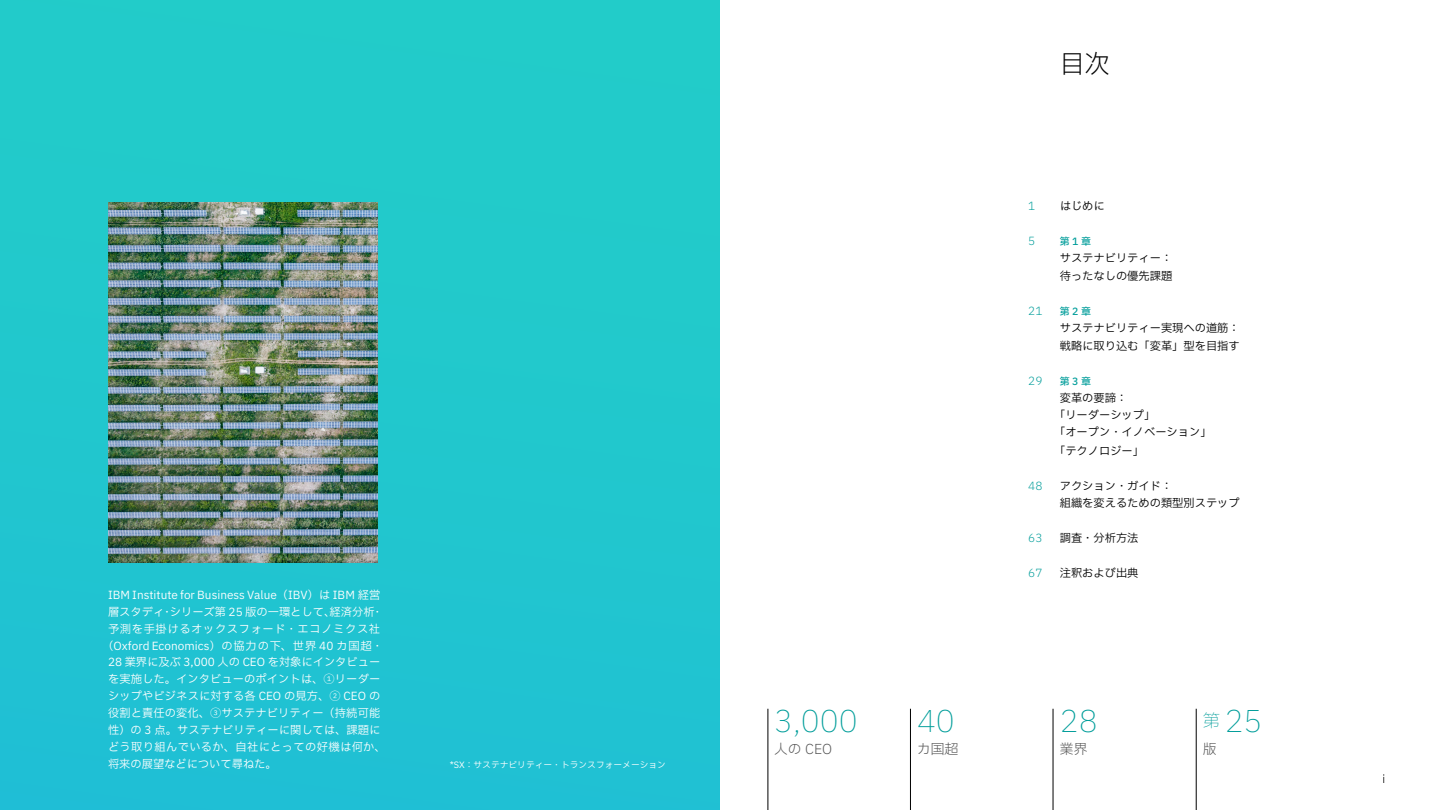
<style>
.page{position:relative;width:1440px;height:810px;background:#fff}
.page>*{position:absolute;margin:0;border:0;box-sizing:border-box;transform-origin:0 0}
.t1{font:300 expanded 30px "IBM Plex Sans JP";color:#009d9a}
.Body__9_13_5{font:300 25px "IBM Plex Sans JP";color:#000}
.t2{font:300 13.75px "IBM Plex Sans JP";color:#525252}
.Body__9_13_5-2{font:11.25px "IBM Plex Sans JP";letter-spacing:.005em;color:#fff}
.Body__9_13_5-3{font:11.25px/17.5px "IBM Plex Sans JP";color:#000}
.Body__9_13_5-4{font:11.25px "IBM Plex Sans JP";letter-spacing:.035em;color:#fff}
.Body__9_13_5-5{font:11.25px "IBM Plex Sans JP";letter-spacing:.055em;color:#fff}
.Body__9_13_5-6{font:300 11.25px "IBM Plex Sans JP";color:#009d9a}
.t3{font:11.25px "IBM Plex Sans JP Medm";color:#000}
.Body__9_13_5-7{font:10px "IBM Plex Sans JP Medm";letter-spacing:.25em;color:#009d9a}
.Source{font:8.75px "IBM Plex Sans JP";color:#fff}
</style>
<div class="page">
<hr style="left:910px;top:709px;width:1px;height:101px;background:#000">
<hr style="left:1053px;top:709px;width:1px;height:101px;background:#000">
<hr style="left:1196px;top:709px;width:1px;height:101px;background:#000">
<hr style="left:768px;top:709px;width:1px;height:101px;background:#000">
<div style="left:0;top:0;width:720px;height:810px;background:#21c8cd"></div>
<img style="left:108px;top:202px;width:270px;height:360px">
<p class="Body__9_13_5-2" style="left:108px;top:587px;width:274px">IBM Institute for Business Value（IBV）は IBM 経営</p>
<p class="Body__9_13_5-2" style="left:108px;top:604px;width:277px">層スタディ・シリーズ第 25 版の一環として、経済分析・</p>
<p class="Body__9_13_5-5" style="left:108px;top:620px;width:274px">予測を手掛けるオックスフォード・エコノミクス社</p>
<p class="Body__9_13_5-2" style="left:102px;top:637px;width:282px">（Oxford Economics）の協力の下、世界 40 カ国超・</p>
<p class="Body__9_13_5-2" style="left:108px;top:654px;width:274px">28 業界に及ぶ 3,000 人の CEO を対象にインタビュー</p>
<p class="Body__9_13_5-2" style="left:108px;top:671px;width:274px">を実施した。インタビューのポイントは、①リーダー</p>
<p class="Body__9_13_5-2" style="left:108px;top:688px;width:274px">シップやビジネスに対する各 CEO の見方、② CEO の</p>
<p class="Body__9_13_5-2" style="left:108px;top:705px;width:274px">役割と責任の変化、③サステナビリティー（持続可能</p>
<p class="Body__9_13_5-2" style="left:108px;top:722px;width:274px">性）の 3 点。サステナビリティーに関しては、課題に</p>
<p class="Body__9_13_5-4" style="left:108px;top:739px;width:279px">どう取り組んでいるか、自社にとっての好機は何か、</p>
<p class="Body__9_13_5-2" style="left:108px;top:755px;width:170px">将来の展望などについて尋ねた。</p>
<p class="Source" style="left:450px;top:758px;width:218px">*SX：サステナビリティー・トランスフォーメーション</p>
<p class="t1" style="left:774px;top:700px;width:85px">3,000</p>
<p class="t2" style="left:774px;top:739px;width:60px">人の CEO</p>
<p class="t1" style="left:917px;top:700px;width:39px">40</p>
<p class="t2" style="left:917px;top:739px;width:43px">カ国超</p>
<p class="Body__9_13_5" style="left:1060px;top:47px;width:51px">目次</p>
<p class="Body__9_13_5-6" style="left:1028px;top:198px;width:9px">1</p>
<p class="Body__9_13_5-3" style="left:1060px;top:196px;width:46px">はじめに</p>
<p class="Body__9_13_5-6" style="left:1028px;top:233px;width:9px">5</p>
<p class="Body__9_13_5-7" style="left:1060px;top:234px;width:33px">第1章</p>
<p class="Body__9_13_5-3" style="left:1060px;top:249px;width:114px">サステナビリティー：待ったなしの優先課題</p>
<p class="Body__9_13_5-6" style="left:1028px;top:303px;width:16px">21</p>
<p class="Body__9_13_5-7" style="left:1060px;top:304px;width:33px">第2章</p>
<p class="Body__9_13_5-3" style="left:1060px;top:319px;width:181px">サステナビリティー実現への道筋：戦略に取り込む「変革」型を目指す</p>
<p class="Body__9_13_5-6" style="left:1028px;top:373px;width:16px">29</p>
<p class="Body__9_13_5-7" style="left:1060px;top:374px;width:33px">第3章</p>
<p class="Body__9_13_5-3" style="left:1054px;top:389px;width:103px;line-height:16.2px;text-indent:6px">変革の要諦：<br>「リーダーシップ」</p>
<p class="Body__9_13_5-3" style="left:1054px;top:422px;width:159px;line-height:18.8px">「オープン・イノベーション」「テクノロジー」</p>
<p class="Body__9_13_5-6" style="left:1028px;top:478px;width:16px">48</p>
<p class="Body__9_13_5-3" style="left:1060px;top:477px;width:181px;line-height:16.9px">アクション・ガイド：<br>組織を変えるための類型別ステップ</p>
<p class="Body__9_13_5-6" style="left:1028px;top:530px;width:16px">63</p>
<p class="Body__9_13_5-3" style="left:1060px;top:529px;width:80px">調査・分析方法</p>
<p class="Body__9_13_5-6" style="left:1028px;top:565px;width:16px">67</p>
<p class="Body__9_13_5-3" style="left:1060px;top:564px;width:80px">注釈および出典</p>
<p class="t1" style="left:1060px;top:700px;width:39px">28</p>
<p class="t2" style="left:1060px;top:739px;width:29px">業界</p>
<p class="t1" style="left:1203px;top:700px;width:61px"><sup>第</sup> 25</p>
<p class="t2" style="left:1203px;top:739px;width:15px">版</p>
<p class="t3" style="left:1383px;top:770px;width:5px">i</p>
</div>
